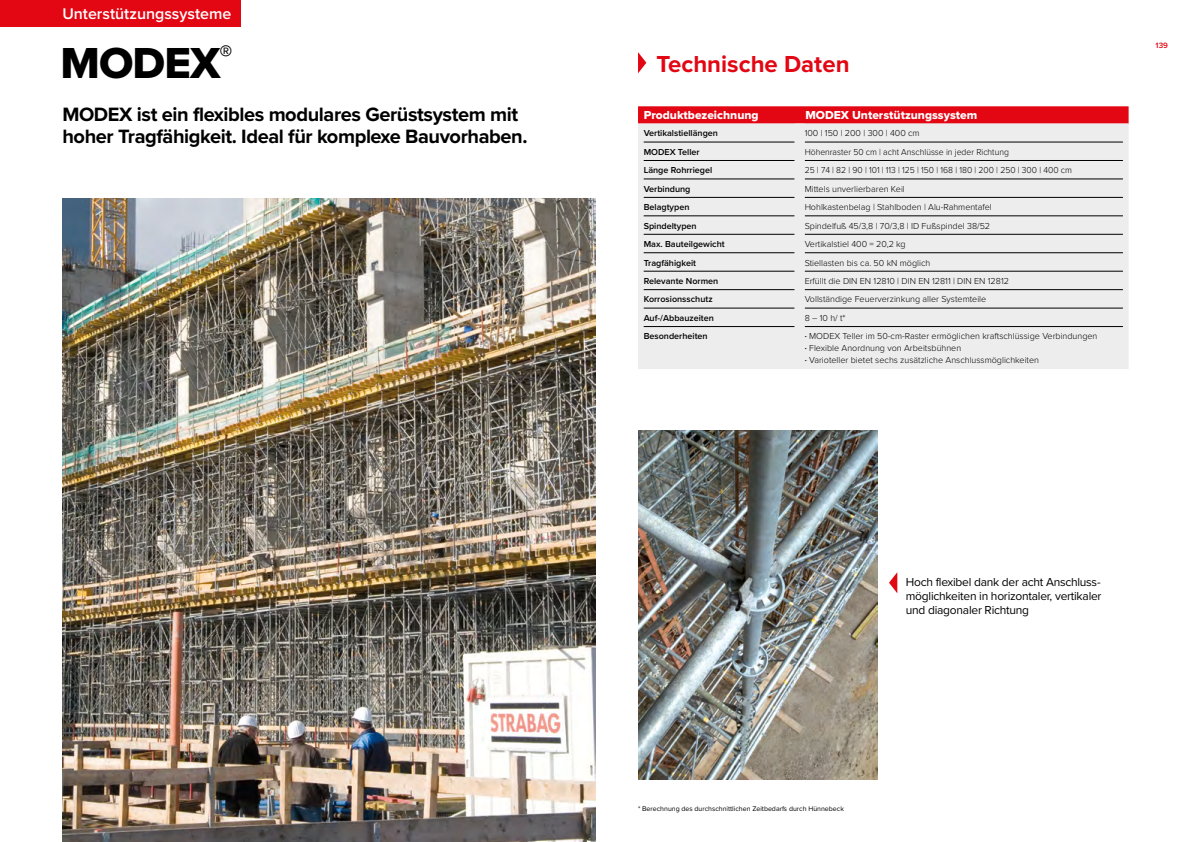
<style>
.page{position:relative;width:1191px;height:842px;background:#fff}
.page>*{position:absolute;margin:0;border:0;box-sizing:border-box;transform-origin:0 0}
.t1{font:45px "Proxima Nova Extrabld";letter-spacing:-.02em;color:#000}
.t2{font:26.2px "Proxima Nova Extrabld";color:#000}
.t3{font:700 24px "Proxima Nova";color:#e30613}
.t4{font:700 20px/22px "Proxima Nova";letter-spacing:-.02em;color:#000}
.t5{font:600 16px "Proxima Nova";color:#fff}
.t6{font:12px/14px "Proxima Nova";letter-spacing:-.02em;color:#000;text-align:justify}
.t7{font:12px "Proxima Nova Extrabld";color:#fff}
.t8{font:300 9px "Proxima Nova";color:#000}
.t9{font:600 9px "Proxima Nova";color:#000}
.t10{font:300 9px "Proxima Nova";color:#000;scale:.96 1}
.t11{font:600 8px "Proxima Nova";color:#e30613}
.t12{font:7px "Proxima Nova";color:#000}
.s1{font-size:6px}
</style>
<div class="page">
<svg style="left:638px;top:52px;width:8px;height:21px"></svg>
<img style="left:62px;top:198px;width:533px;height:644px">
<svg style="left:889px;top:572px;width:8px;height:21px"></svg>
<img style="left:638px;top:431px;width:239px;height:349px">
<div style="left:0;top:0;width:240px;height:27px;background:#e30613"></div>
<svg style="left:638px;top:106px;width:490px;height:18px;background:#e4121f"></svg>
<div style="left:638px;top:124px;width:490px;height:245px;background:#ededed"></div>
<hr style="left:643px;top:142px;width:151px;height:1px;background:#000">
<hr style="left:804px;top:142px;width:319px;height:1px;background:#000">
<hr style="left:643px;top:160px;width:151px;height:1px;background:#000">
<hr style="left:804px;top:160px;width:319px;height:1px;background:#000">
<hr style="left:643px;top:179px;width:151px;height:1px;background:#000">
<hr style="left:804px;top:179px;width:319px;height:1px;background:#000">
<hr style="left:643px;top:197px;width:151px;height:1px;background:#000">
<hr style="left:804px;top:197px;width:319px;height:1px;background:#000">
<hr style="left:643px;top:216px;width:151px;height:1px;background:#000">
<hr style="left:804px;top:216px;width:319px;height:1px;background:#000">
<hr style="left:643px;top:234px;width:151px;height:1px;background:#000">
<hr style="left:804px;top:234px;width:319px;height:1px;background:#000">
<hr style="left:643px;top:252px;width:151px;height:1px;background:#000">
<hr style="left:804px;top:252px;width:319px;height:1px;background:#000">
<hr style="left:643px;top:271px;width:151px;height:1px;background:#000">
<hr style="left:804px;top:271px;width:319px;height:1px;background:#000">
<hr style="left:643px;top:289px;width:151px;height:1px;background:#000">
<hr style="left:804px;top:289px;width:319px;height:1px;background:#000">
<hr style="left:643px;top:308px;width:151px;height:1px;background:#000">
<hr style="left:804px;top:308px;width:319px;height:1px;background:#000">
<hr style="left:643px;top:326px;width:151px;height:1px;background:#000">
<hr style="left:804px;top:326px;width:319px;height:1px;background:#000">
<div style="left:794px;top:124px;width:10px;height:18px;background:#ededed"></div>
<div style="left:794px;top:142px;width:10px;height:18px;background:#ededed"></div>
<div style="left:794px;top:160px;width:10px;height:19px;background:#ededed"></div>
<div style="left:794px;top:179px;width:10px;height:18px;background:#ededed"></div>
<div style="left:794px;top:197px;width:10px;height:19px;background:#ededed"></div>
<div style="left:794px;top:216px;width:10px;height:18px;background:#ededed"></div>
<div style="left:794px;top:234px;width:10px;height:19px;background:#ededed"></div>
<div style="left:794px;top:253px;width:10px;height:18px;background:#ededed"></div>
<div style="left:794px;top:271px;width:10px;height:19px;background:#ededed"></div>
<div style="left:794px;top:290px;width:10px;height:18px;background:#ededed"></div>
<div style="left:794px;top:308px;width:10px;height:19px;background:#ededed"></div>
<div style="left:794px;top:327px;width:10px;height:42px;background:#ededed"></div>
<h3 class="t5" style="left:62px;top:2px;width:170px">Unterstützungssysteme</h3>
<h2 class="t2" style="left:220px;top:35px;width:14px">®</h2>
<h1 class="t1" style="left:60px;top:30px;width:161px">MODEX</h1>
<h3 class="t3" style="left:656px;top:46px;width:195px">Technische Daten</h3>
<h3 class="t4" style="left:62px;top:103px;width:466px">MODEX ist ein flexibles modulares Gerüstsystem mit hoher Tragfähigkeit. Ideal für komplexe Bauvorhaben.</h3>
<h3 class="t7" style="left:643px;top:106px;width:116px">Produktbezeichnung</h3>
<h3 class="t7" style="left:805px;top:106px;width:173px">MODEX Unterstützungssystem</h3>
<p class="t9" style="left:643px;top:127px;width:76px">Vertikalstiellängen</p>
<p class="t8" style="left:804px;top:127px;width:117px">100 | 150 | 200 | 300 | 400 cm</p>
<p class="t9" style="left:643px;top:145px;width:57px">MODEX Teller</p>
<p class="t10" style="left:804px;top:145px;width:214px">Höhenraster 50 cm | acht Anschlüsse in jeder Richtung</p>
<p class="t9" style="left:643px;top:164px;width:70px">Länge Rohrriegel</p>
<p class="t10" style="left:804px;top:164px;width:280px">25 | 74 | 82 | 90 | 101 | 113 | 125 | 150 | 168 | 180 | 200 | 250 | 300 | 400 cm</p>
<p class="t9" style="left:643px;top:182px;width:48px">Verbindung</p>
<p class="t8" style="left:804px;top:182px;width:102px">Mittels unverlierbaren Keil</p>
<p class="t9" style="left:643px;top:200px;width:47px">Belagtypen</p>
<p class="t8" style="left:804px;top:200px;width:189px">Hohlkastenbelag | Stahlboden | Alu-Rahmentafel</p>
<p class="t9" style="left:643px;top:219px;width:54px">Spindeltypen</p>
<p class="t8" style="left:804px;top:219px;width:187px">Spindelfuß 45/3,8 | 70/3,8 | ID Fußspindel 38/52</p>
<p class="t9" style="left:643px;top:237px;width:82px">Max. Bauteilgewicht</p>
<p class="t8" style="left:804px;top:237px;width:103px">Vertikalstiel 400 = 20,2 kg</p>
<p class="t9" style="left:643px;top:256px;width:54px">Tragfähigkeit</p>
<p class="t8" style="left:804px;top:256px;width:127px">Stiellasten bis ca. 50 kN möglich</p>
<p class="t9" style="left:643px;top:274px;width:76px">Relevante Normen</p>
<p class="t8" style="left:804px;top:274px;width:206px">Erfüllt die DIN EN 12810 | DIN EN 12811 | DIN EN 12812</p>
<p class="t9" style="left:643px;top:293px;width:70px">Korrosionsschutz</p>
<p class="t8" style="left:804px;top:293px;width:183px">Vollständige Feuerverzinkung aller Systemteile</p>
<p class="t9" style="left:643px;top:311px;width:72px">Auf-/Abbauzeiten</p>
<p class="t8" style="left:804px;top:311px;width:42px">8 – 10 h/ t*</p>
<p class="t9" style="left:643px;top:330px;width:65px">Besonderheiten</p>
<p class="t8" style="left:804px;top:330px;width:294px"><span class="s1">•</span> MODEX Teller im 50-cm-Raster ermöglichen kraftschlüssige Verbindungen</p>
<p class="t8" style="left:804px;top:342px;width:158px"><span class="s1">•</span> Flexible Anordnung von Arbeitsbühnen</p>
<p class="t8" style="left:804px;top:354px;width:236px"><span class="s1">•</span> Varioteller bietet sechs zusätzliche Anschlussmöglichkeiten</p>
<p class="t11" style="left:1155px;top:39px;width:14px">139</p>
<h3 class="t6" style="left:905px;top:574px;width:197px">Hoch flexibel dank der acht Anschluss&shy;möglichkeiten in horizontaler, vertikaler und diagonaler Richtung</h3>
<p class="t12" style="left:638px;top:803px;width:207px">* Berechnung des durchschnittlichen Zeitbedarfs durch Hünnebeck</p>
</div>
